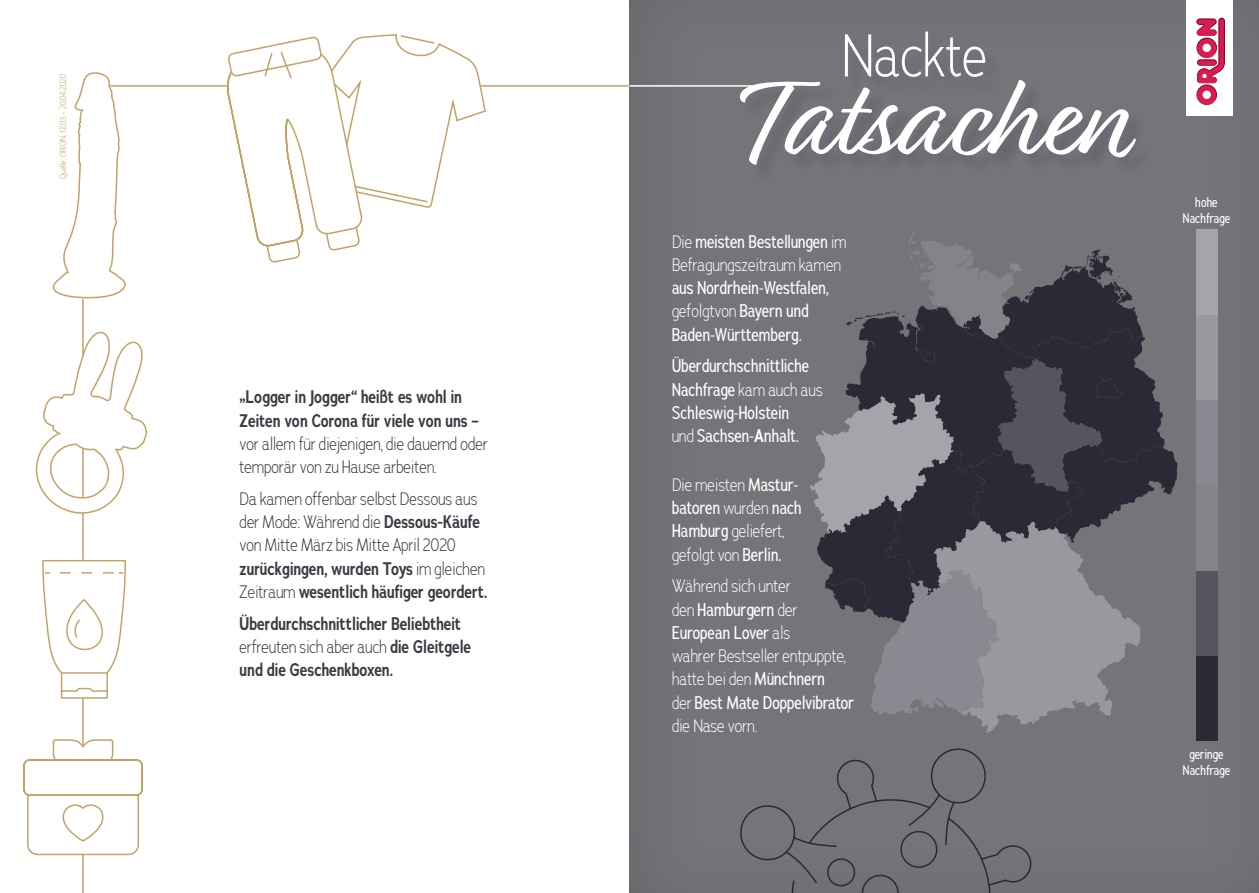
<style>
.page{position:relative;width:1259px;height:893px;background:#fff}
.page>*{position:absolute;margin:0;border:0;box-sizing:border-box;transform-origin:0 0}
.t1{font:120px "Relation";color:#fff}
.t2{font:300 60px "Adrianna Condensed";color:#fff}
.Fließtext{font:300 18px/23.2px "Adrianna Condensed";color:#383d44}
.t3{font:300 18px/23.2px "Adrianna Condensed";color:#fff}
.t4{font:18px/23.2px "Adrianna Condensed";color:#fff}
.Fließtext-2{font:600 18px/23.2px "Adrianna Condensed";color:#383d44}
.t5{font:13.5px/16.2px "Adrianna Condensed";color:#fff;text-align:center}
.t6{font:300 9px "Adrianna Condensed";color:#c4a265}
.s1{font-weight:600}
.s2{font-weight:300}
.s3{font-weight:400}
</style>
<div class="page">
<div style="left:628px;top:0;width:631px;height:893px;background:#747479"></div>
<div style="left:1186px;top:0;width:46px;height:116px;background:#fff"></div>
<svg style="left:1196px;top:18px;width:28px;height:87px"></svg>
<hr style="left:629px;top:85px;width:125px;height:2px;background:#fff">
<div style="left:742px;top:35px;width:412px;height:148px;background:#737378"></div>
<svg style="left:810px;top:231px;width:367px;height:501px"></svg>
<svg style="left:52px;top:72px;width:74px;height:228px"></svg>
<svg style="left:23px;top:738px;width:120px;height:118px"></svg>
<svg style="left:35px;top:331px;width:112px;height:368px"></svg>
<svg style="left:224px;top:34px;width:262px;height:228px"></svg>
<div style="left:1196px;top:655px;width:21px;height:85px;background:#2a2936"></div>
<div style="left:1196px;top:570px;width:21px;height:85px;background:#57545f"></div>
<div style="left:1196px;top:485px;width:21px;height:85px;background:#86828a"></div>
<div style="left:1196px;top:400px;width:21px;height:85px;background:#8c8891"></div>
<div style="left:1196px;top:315px;width:21px;height:85px;background:#9b979f"></div>
<div style="left:1196px;top:230px;width:21px;height:85px;background:#a7a3aa"></div>
<svg style="left:740px;top:748px;width:292px;height:145px"></svg>
<p class="t6" style="left:57px;top:179px;width:108px;rotate:-90deg">Quelle: ORION, 12.03. – 20.04..2020</p>
<p class="Fließtext" style="left:240px;top:385px;width:250px"><span class="s1">„Logger in Jogger“ heißt es wohl in Zeiten von Corona für viele von uns – </span>vor allem für diejenigen, die dauernd oder temporär von zu Hause arbeiten.</p>
<p class="Fließtext" style="left:240px;top:487px;width:249px">Da kamen offenbar selbst Dessous aus der Mode: Während die <span class="s1">Dessous-Käufe </span>von Mitte März bis Mitte April 2020 <span class="s1">zurückgingen, wurden Toys</span> im gleichen Zeitraum <span class="s1">wesentlich häufiger geordert.</span></p>
<p class="Fließtext-2" style="left:240px;top:612px;width:233px">Überdurchschnittlicher Beliebtheit <span class="s2">erfreuten sich aber auch</span> die Gleitgele und die Geschenkboxen.</p>
<p class="t2" style="left:842px;top:18px;width:148px">Nackte</p>
<p class="t1" style="left:736px;top:51px;width:391px">Tatsachen</p>
<p class="t4" style="left:672px;top:230px;width:176px"><span class="s2">Die</span> meisten Bestellungen <span class="s2">im<br>Befragungszeitraum kamen </span>aus Nordrhein-Westfalen, <span class="s2">gefolgtvon</span> Bayern und<br>Baden-Württemberg.</p>
<p class="t4" style="left:672px;top:354px;width:152px">Überdurchschnittliche<br>Nachfrage <span class="s2">kam auch aus<br></span>Schleswig-Holstein<br><span class="s2">und</span> Sachsen-<span class="s1">A</span>nhalt.</p>
<p class="t3" style="left:672px;top:473px;width:131px">Die meisten <span class="s3">Mastur&shy;batoren</span> wurden <span class="s3">nach<br>Hamburg</span> geliefert, gefolgt von <span class="s3">Berlin.</span></p>
<p class="t3" style="left:672px;top:574px;width:184px">Während sich unter<br>den <span class="s3">Hamburgern</span> der<br><span class="s3">European Lover</span> als<br>wahrer Bestseller entpuppte, hatte bei den <span class="s3">Münchnern<br></span>der <span class="s3">Best Mate Doppelvibrator </span>die Nase vorn.</p>
<p class="t5" style="left:1182px;top:194px;width:49px">hohe<br>Nachfrage</p>
<p class="t5" style="left:1182px;top:746px;width:49px">geringe<br>Nachfrage</p>
</div>
